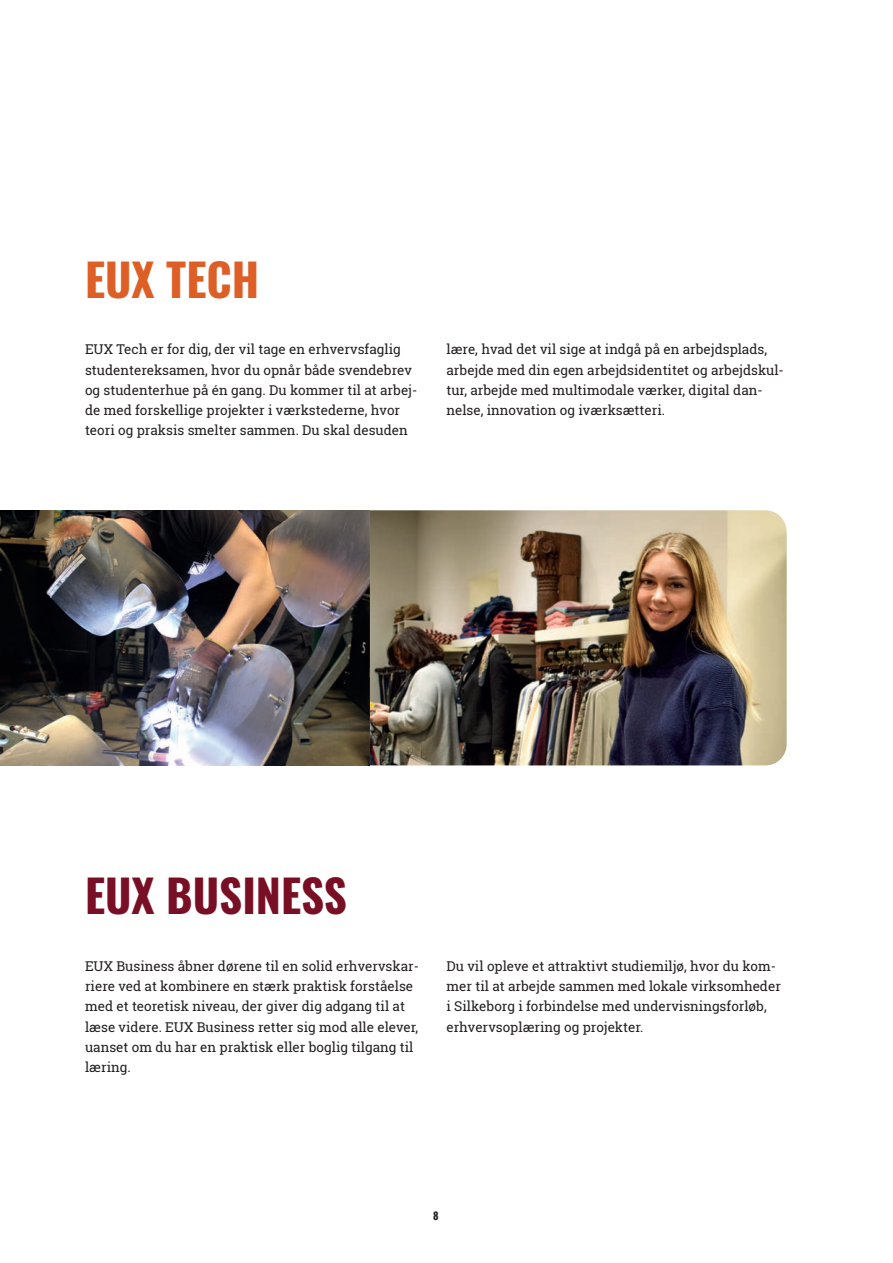
<style>
.page{position:relative;width:893px;height:1263px;background:#fff}
.page>*{position:absolute;margin:0;border:0;box-sizing:border-box;transform-origin:0 0}
.t1{font:700 45px "Oswald";color:#790f24}
.t2{font:700 45px "Oswald";color:#dd5f26}
.t3{font:13.5px/20.2px "Roboto Slab";color:#231f20}
.t4{font:700 10.5px "Oswald";color:#231f20}
</style>
<div class="page">
<img style="left:0;top:510px;width:370px;height:255px">
<img style="left:370px;top:510px;width:417px;height:255px">
<h1 class="t2" style="left:85px;top:256px;width:176px">EUX TECH</h1>
<p class="t3" style="left:85px;top:339px;width:334px">EUX Tech er for dig, der vil tage en erhvervsfaglig studentereksamen, hvor du opnår både svendebrev og studenterhue på én gang. Du kommer til at arbej&shy;de med forskellige projekter i værkstederne, hvor teori og praksis smelter sammen. Du skal desuden</p>
<p class="t3" style="left:446px;top:339px;width:339px">lære, hvad det vil sige at indgå på en arbejdsplads, arbejde med din egen arbejdsidentitet og arbejdskul&shy;tur, arbejde med multimodale værker, digital dan&shy;nelse, innovation og iværksætteri.</p>
<h1 class="t1" style="left:85px;top:872px;width:263px">EUX BUSINESS</h1>
<p class="t3" style="left:85px;top:956px;width:335px">EUX Business åbner dørene til en solid erhvervskar&shy;riere ved at kombinere en stærk praktisk forståelse med et teoretisk niveau, der giver dig adgang til at læse videre. EUX Business retter sig mod alle elever, uanset om du har en praktisk eller boglig tilgang til læring.</p>
<p class="t3" style="left:446px;top:956px;width:336px">Du vil opleve et attraktivt studiemiljø, hvor du kom&shy;mer til at arbejde sammen med lokale virksomheder i Silkeborg i forbindelse med undervisningsforløb, erhvervsoplæring og projekter.</p>
<p class="t4" style="left:433px;top:1211px;width:7px">8</p>
</div>
